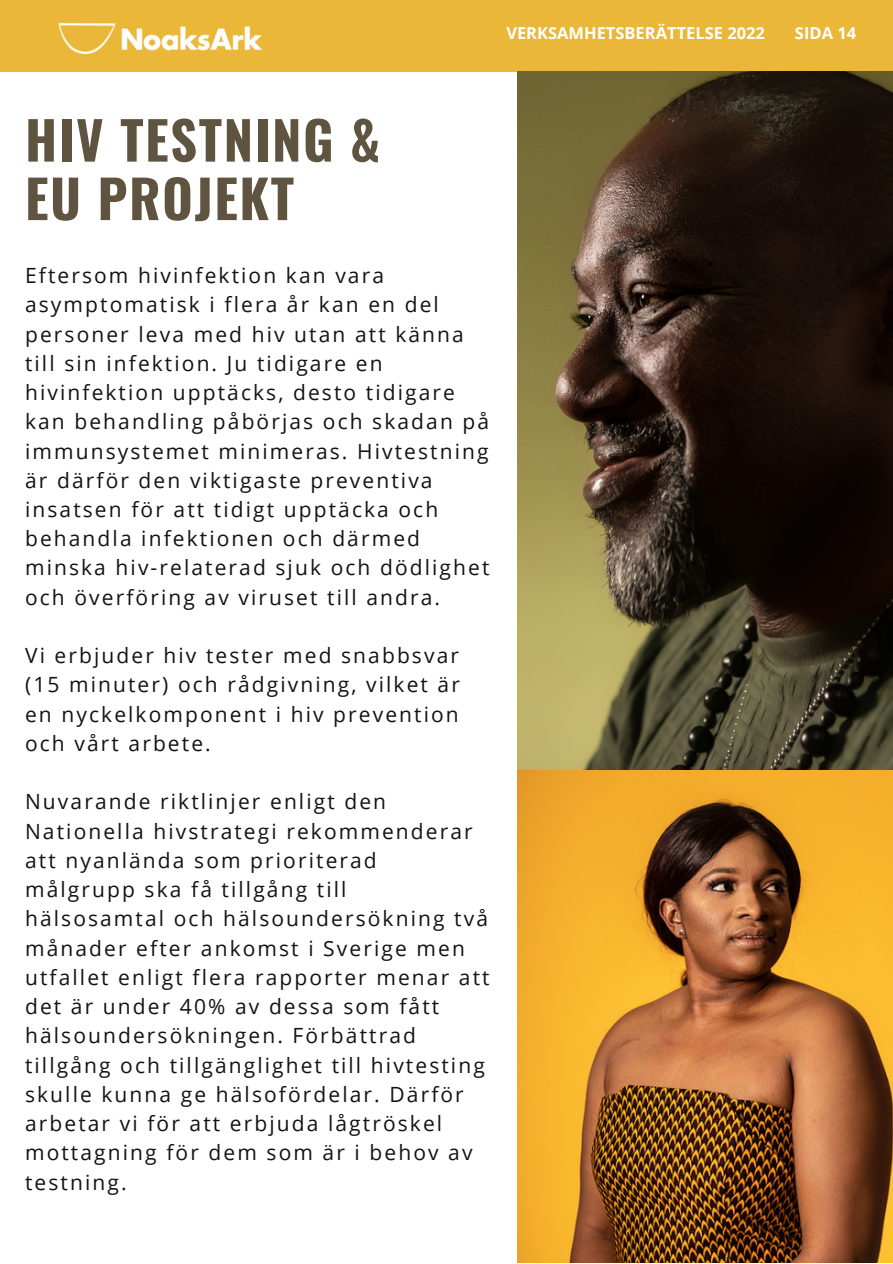
<style>
.page{position:relative;width:893px;height:1264px;background:#fff}
.page>*{position:absolute;margin:0;border:0;box-sizing:border-box;transform-origin:0 0}
.t1{font:700 52.5px/58.5px "Oswald";letter-spacing:.03em;color:#5f5440}
.t2{font:21px/29.2px "Open Sans";letter-spacing:.1em;color:#131313}
.t3{font:700 16.5px "Open Sans";color:#fff}
</style>
<div class="page">
<div style="left:0;top:0;width:892px;height:72px;background:#eab739"></div>
<img style="left:60px;top:24px;width:201px;height:29px">
<img style="left:517px;top:72px;width:375px;height:1190px">
<p class="t3" style="left:506px;top:22px;width:260px">VERKSAMHETSBERÄTTELSE 2022</p>
<p class="t3" style="left:794px;top:22px;width:63px">SIDA 14</p>
<h1 class="t1" style="left:25px;top:109px;width:356px">HIV TESTNING &amp;<br>EU PROJEKT</h1>
<p class="t2" style="left:25px;top:260px;width:466px">Eftersom hivinfektion kan vara asymptomatisk i flera år kan en del personer leva med hiv utan att känna till sin infektion. Ju tidigare en hivinfektion upptäcks, desto tidigare kan behandling påbörjas och skadan på immunsystemet minimeras. Hivtestning är därför den viktigaste preventiva insatsen för att tidigt upptäcka och behandla infektionen och därmed minska hiv-relaterad sjuk och dödlighet och överföring av viruset till andra.</p>
<p class="t2" style="left:25px;top:640px;width:436px;text-align:justify">Vi erbjuder hiv tester med snabbsvar (15 minuter) och rådgivning, vilket är en nyckelkomponent i hiv prevention och vårt arbete.</p>
<p class="t2" style="left:25px;top:786px;width:466px">Nuvarande riktlinjer enligt den Nationella hivstrategi rekommenderar att nyanlända som prioriterad målgrupp ska få tillgång till hälsosamtal och hälsoundersökning två månader efter ankomst i Sverige men utfallet enligt flera rapporter menar att det är under 40% av dessa som fått hälsoundersökningen. Förbättrad tillgång och tillgänglighet till hivtesting skulle kunna ge hälsofördelar. Därför arbetar vi för att erbjuda lågtröskel mottagning för dem som är i behov av testning.</p>
</div>
